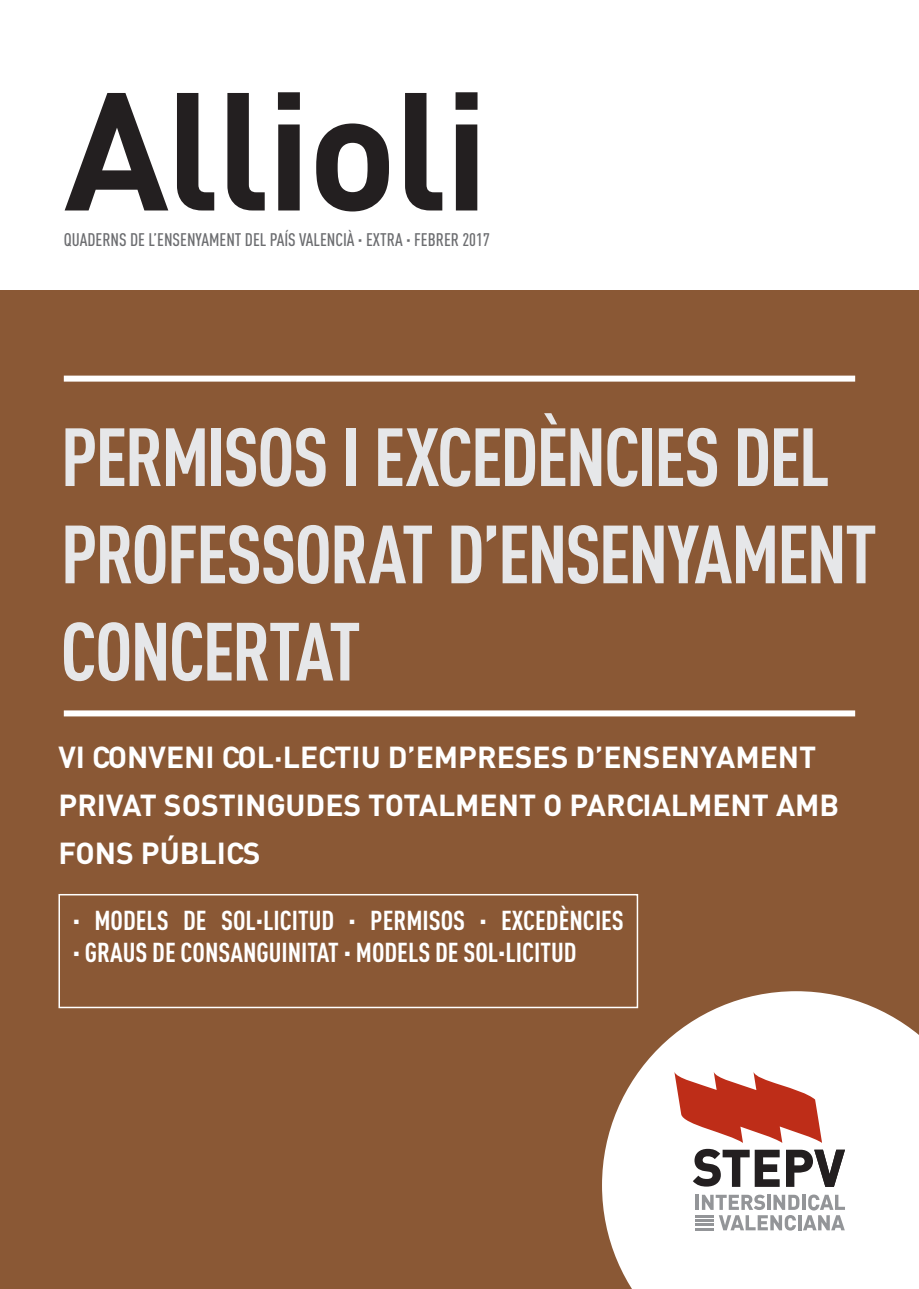
<style>
.page{position:relative;width:919px;height:1289px;background:#fff}
.page>*{position:absolute;margin:0;border:0;box-sizing:border-box;transform-origin:0 0}
.t1{font:700 165px "DIN";letter-spacing:-.02em;color:#231f20}
.t2{font:700 81px/97.2px "DIN Cond";letter-spacing:-.03em;color:#e6e7e9}
.t3{font:700 30px/48px "DIN";color:#fff}
.t4{font:700 27px/32.4px "DIN Cond";color:#fff}
.t5{font:500 18px "DIN Cond";color:#6c6d70}
</style>
<div class="page">
<div style="left:0;top:291px;width:918px;height:997px;background:#8a5835"></div>
<div style="left:58px;top:894px;width:580px;height:114px;border:2px solid #fff"></div>
<svg style="left:602px;top:991px;width:316px;height:297px;background:#ede6e1"></svg>
<svg style="left:692px;top:1148px;width:87px;height:38px;background:#8e8c8c"></svg>
<svg style="left:674px;top:1071px;width:148px;height:71px;background:#d67b6e"></svg>
<svg style="left:786px;top:1149px;width:58px;height:37px;background:#868384"></svg>
<svg style="left:695px;top:1194px;width:149px;height:36px;background:#cccdcf"></svg>
<div style="left:64px;top:375px;width:791px;height:6px;background:#fff"></div>
<div style="left:64px;top:710px;width:791px;height:6px;background:#fff"></div>
<h1 class="t1" style="left:64px;top:43px;width:427px">Allioli</h1>
<p class="t5" style="left:64px;top:229px;width:427px">QUADERNS DE L’ENSENYAMENT DEL PAÍS VALENCIÀ · EXTRA · FEBRER 2017</p>
<h2 class="t2" style="left:61px;top:406px;width:817px">PERMISOS I EXCEDÈNCIES DEL<br>PROFESSORAT D’ENSENYAMENT<br>CONCERTAT</h2>
<p class="t3" style="left:58px;top:732px;width:782px">VI CONVENI COL·LECTIU D’EMPRESES D’ENSENYAMENT<br>PRIVAT SOSTINGUDES TOTALMENT O PARCIALMENT AMB<br>FONS PÚBLICS</p>
<p class="t4" style="left:73px;top:903px;width:552px">· MODELS DE SOL·LICITUD · PERMISOS · EXCEDÈNCIES · GRAUS DE CONSANGUINITAT · MODELS DE SOL·LICITUD</p>
</div>
